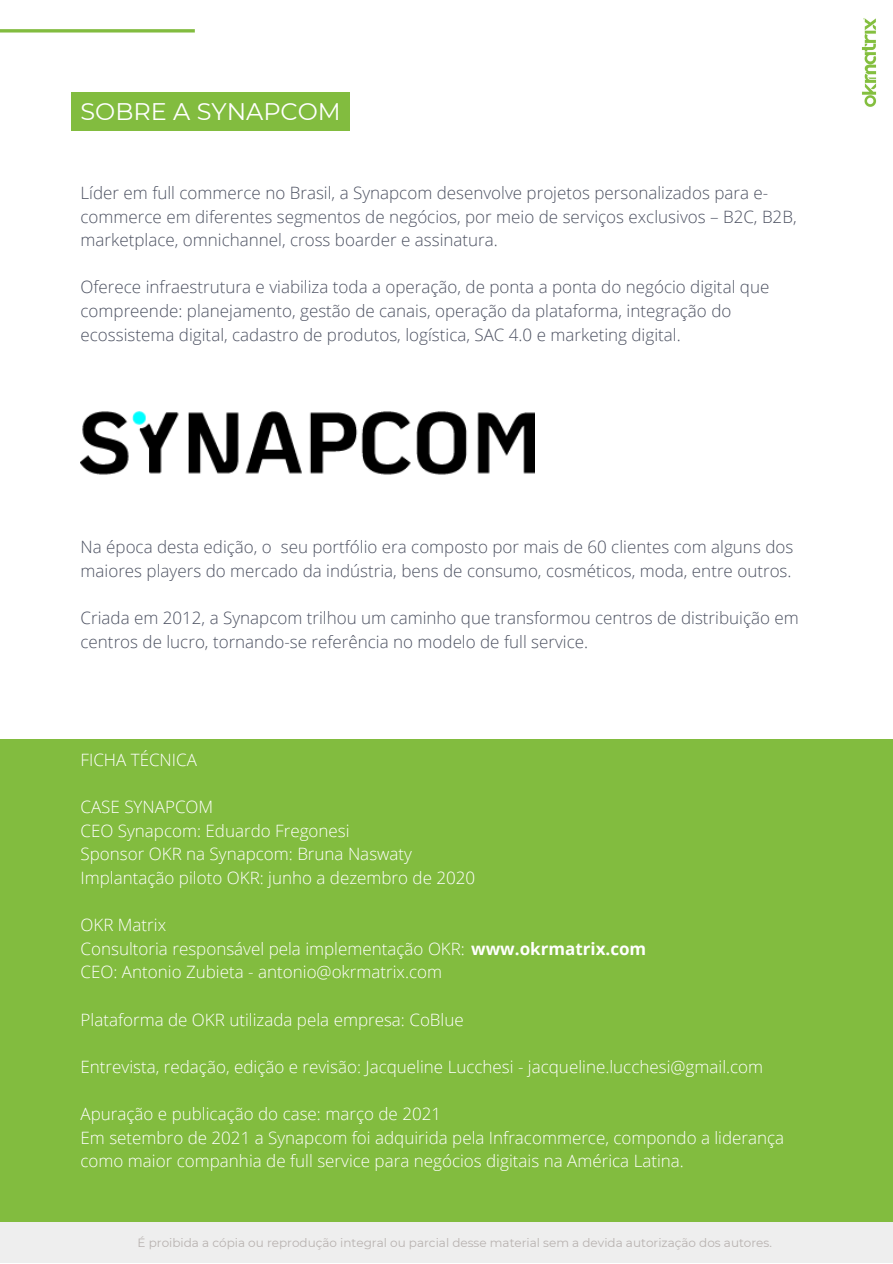
<style>
.page{position:relative;width:893px;height:1264px;background:#fff}
.page>*{position:absolute;margin:0;border:0;box-sizing:border-box;transform-origin:0 0}
.t1{font:24px "Montserrat";color:#fff}
.t2{font:300 16.95px/23.5px "Open Sans";color:#4d5262}
.t3{font:300 16.95px/23.5px "Open Sans";color:#fff}
.t4{font:12px "Montserrat";color:#b8b2b0}
.s1{font-weight:700}
</style>
<div class="page">
<div style="left:0;top:739px;width:892px;height:483px;background:#82bc3f"></div>
<svg style="left:0;top:29px;width:195px;height:4px"></svg>
<img style="left:861px;top:18px;width:16px;height:89px">
<div style="left:0;top:1222px;width:892px;height:40px;background:#eee"></div>
<div style="left:71px;top:92px;width:279px;height:39px;background:#82bc3f"></div>
<img style="left:81px;top:411px;width:454px;height:64px">
<h1 class="t1" style="left:81px;top:97px;width:262px">SOBRE A SYNAPCOM</h1>
<p class="t2" style="left:81px;top:181px;width:717px">Líder em full commerce no Brasil, a Synapcom desenvolve projetos personalizados para e&shy;commerce em diferentes segmentos de negócios, por meio de serviços exclusivos – B2C, B2B, marketplace, omnichannel, cross boarder e assinatura.</p>
<p class="t2" style="left:81px;top:275px;width:690px">Oferece infraestrutura e viabiliza toda a operação, de ponta a ponta do negócio digital que compreende: planejamento, gestão de canais, operação da plataforma, integração do ecossistema digital, cadastro de produtos, logística, SAC 4.0 e marketing digital.</p>
<p class="t2" style="left:81px;top:535px;width:714px">Na época desta edição, o seu portfólio era composto por mais de 60 clientes com alguns dos maiores players do mercado da indústria, bens de consumo, cosméticos, moda, entre outros.</p>
<p class="t2" style="left:81px;top:605px;width:719px">Criada em 2012, a Synapcom trilhou um caminho que transformou centros de distribuição em centros de lucro, tornando-se referência no modelo de full service.</p>
<p class="t3" style="left:81px;top:747px;width:118px">FICHA TÉCNICA</p>
<p class="t3" style="left:81px;top:794px;width:396px">CASE SYNAPCOM<br>CEO Synapcom: Eduardo Fregonesi<br>Sponsor OKR na Synapcom: Bruna Naswaty Implantação piloto OKR: junho a dezembro de 2020</p>
<p class="t3" style="left:81px;top:912px;width:567px">OKR Matrix<br>Consultoria responsável pela implementação OKR: <span class="s1">www.okrmatrix.com<br></span>CEO: Antonio Zubieta - antonio@okrmatrix.com</p>
<p class="t3" style="left:81px;top:1007px;width:384px">Plataforma de OKR utilizada pela empresa: CoBlue</p>
<p class="t3" style="left:81px;top:1054px;width:684px">Entrevista, redação, edição e revisão: Jacqueline Lucchesi - jacqueline.lucchesi@gmail.com</p>
<p class="t3" style="left:81px;top:1101px;width:705px">Apuração e publicação do case: março de 2021<br>Em setembro de 2021 a Synapcom foi adquirida pela Infracommerce, compondo a liderança como maior companhia de full service para negócios digitais na América Latina.</p>
<p class="t4" style="left:138px;top:1235px;width:635px">É proibida a cópia ou reprodução integral ou parcial desse material sem a devida autorização dos autores.</p>
</div>
